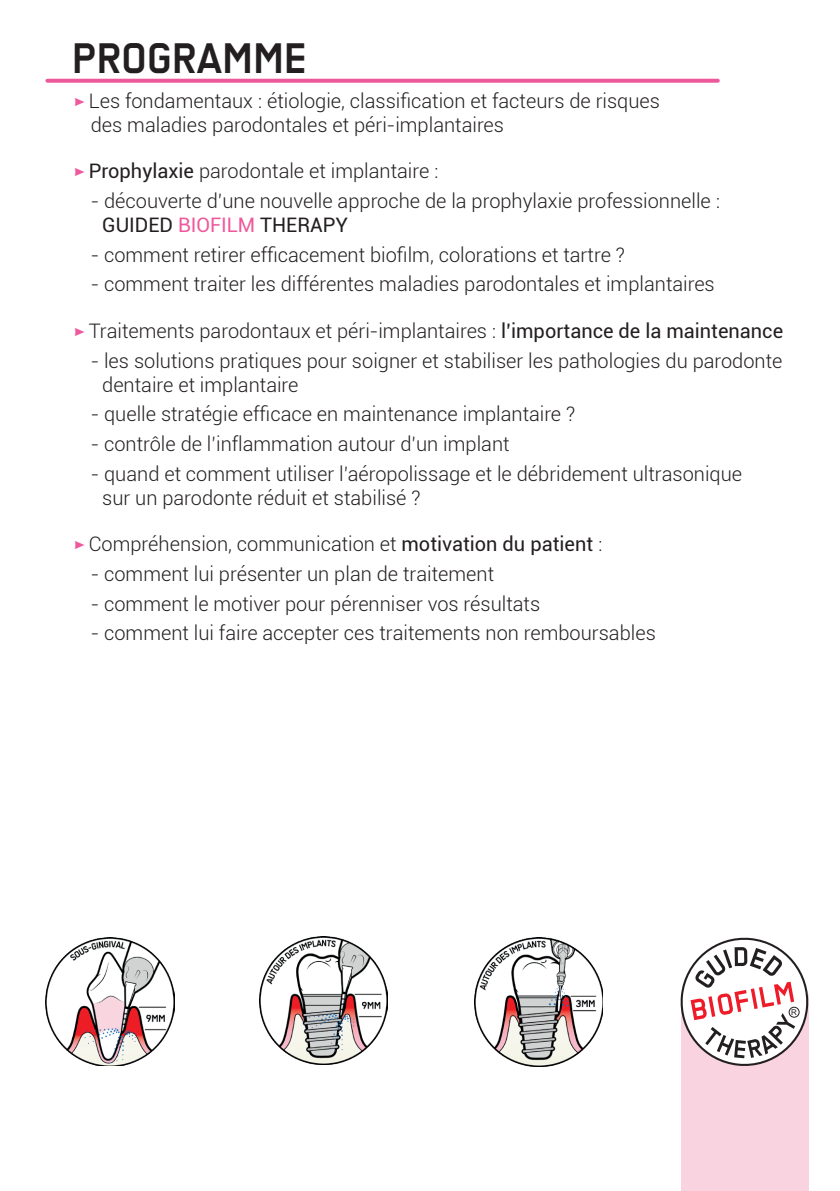
<style>
.page{position:relative;width:840px;height:1191px;background:#fff}
.page>*{position:absolute;margin:0;border:0;box-sizing:border-box;transform-origin:0 0}
.t1{font:700 48px "Transbold Neue Euro";letter-spacing:.01em;color:#231f20}
.t2{font:300 20px/24px "Roboto";color:#231f20}
.t3{font:7.8px "Arial";color:#231f20}
.s1{font-family:"Transbold Neue Euro";font-weight:700;color:#ef599c}
.s2{font-weight:400}
.s3{font-weight:400;color:#ef599c}
</style>
<div class="page">
<div style="left:680px;top:994px;width:127px;height:197px;background:#f9d4e0"></div>
<svg style="left:680px;top:937px;width:127px;height:129px"></svg>
<svg style="left:788px;top:1007px;width:10px;height:10px"></svg>
<div style="left:788px;top:1006px;width:11px;height:11px;border:1px solid #231f20;border-radius:50%"></div>
<img style="left:259px;top:936px;width:128px;height:129px">
<img style="left:45px;top:937px;width:129px;height:129px">
<img style="left:474px;top:938px;width:128px;height:128px">
<svg style="left:47px;top:79px;width:670px;height:4px;background:#ef64a1"></svg>
<h1 class="t1" style="left:72px;top:32px;width:236px">PROGRAMME</h1>
<p class="t2" style="left:91px;top:88px;width:570px;text-indent:-17px"><span class="s1">•</span> Les fondamentaux : étiologie, classification et facteurs de risques des maladies parodontales et péri-implantaires</p>
<p class="t2" style="left:74px;top:158px;width:366px"><span class="s1">•</span> <span class="s2">Prophylaxie</span> parodontale et implantaire :</p>
<p class="t2" style="left:102px;top:188px;width:619px;text-indent:-11px">- découverte d’une nouvelle approche de la prophylaxie professionnelle :<br><span class="s2">GUIDED</span> <span class="s3">BIOFILM</span> <span class="s2">THERAPY</span></p>
<p class="t2" style="left:91px;top:242px;width:535px">- comment retirer efficacement biofilm, colorations et tartre ?</p>
<p class="t2" style="left:91px;top:271px;width:625px">- comment traiter les différentes maladies parodontales et implantaires</p>
<p class="t2" style="left:74px;top:318px;width:710px"><span class="s1">•</span> Traitements parodontaux et péri-implantaires : <span class="s2">l’importance de la maintenance</span></p>
<p class="t2" style="left:102px;top:348px;width:681px;text-indent:-11px">- les solutions pratiques pour soigner et stabiliser les pathologies du parodonte dentaire et implantaire</p>
<p class="t2" style="left:91px;top:401px;width:485px">- quelle stratégie efficace en maintenance implantaire ?</p>
<p class="t2" style="left:91px;top:431px;width:420px">- contrôle de l’inflammation autour d’un implant</p>
<p class="t2" style="left:102px;top:461px;width:641px;text-indent:-11px">- quand et comment utiliser l’aéropolissage et le débridement ultrasonique sur un parodonte réduit et stabilisé ?</p>
<p class="t2" style="left:74px;top:531px;width:529px"><span class="s1">•</span> Compréhension, communication et <span class="s2">motivation du patient</span> :</p>
<p class="t2" style="left:91px;top:561px;width:404px">- comment lui présenter un plan de traitement</p>
<p class="t2" style="left:91px;top:591px;width:450px">- comment le motiver pour pérenniser vos résultats</p>
<p class="t2" style="left:91px;top:620px;width:566px">- comment lui faire accepter ces traitements non remboursables</p>
<p class="t3" style="left:790px;top:1006px;width:7px">R</p>
</div>
